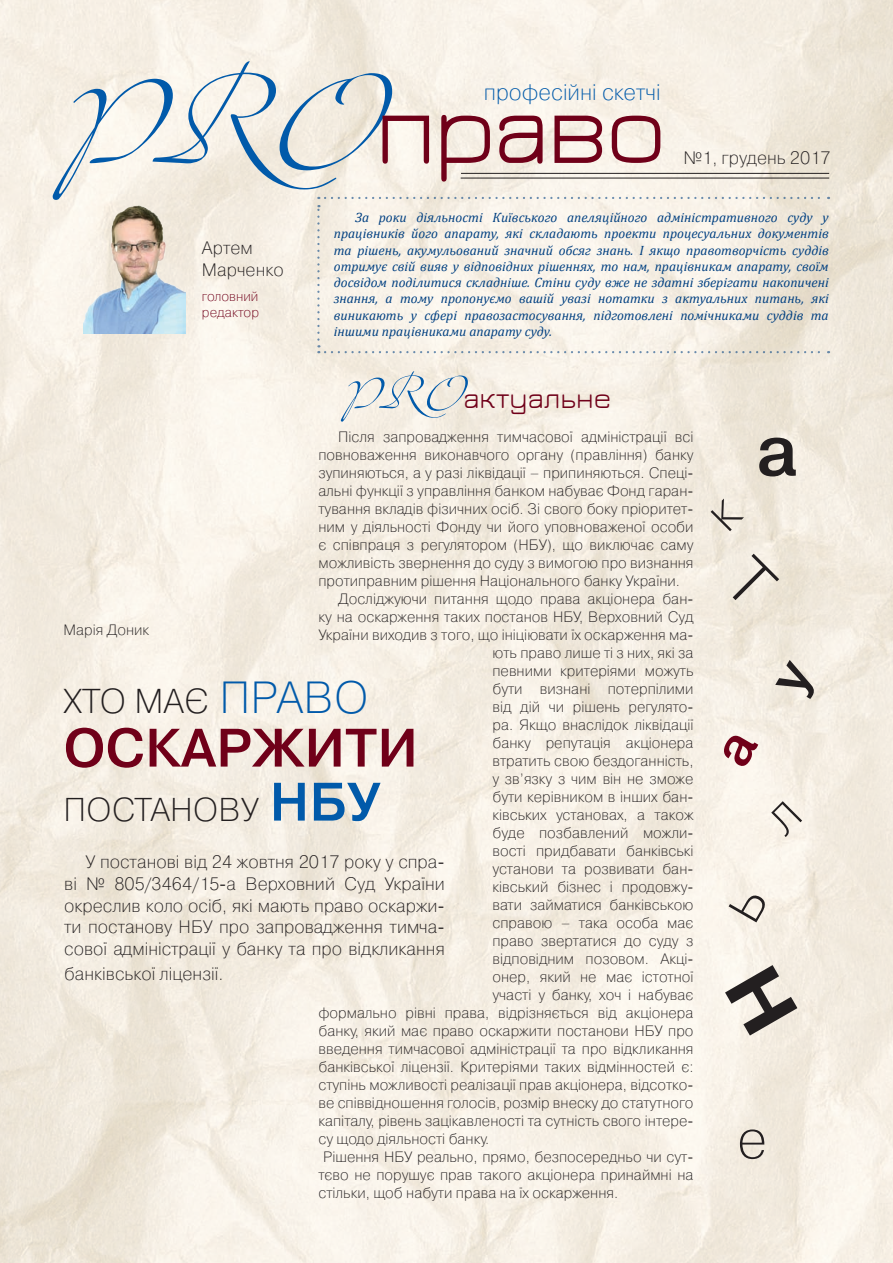
<style>
.page{position:relative;width:893px;height:1263px;background:#fff}
.page>*{position:absolute;margin:0;border:0;box-sizing:border-box;transform-origin:0 0}
.t1{font:105px "Jura";letter-spacing:-.03em;color:#700019}
.t2{font:700 72px "Pragmatica Light C";color:#231f20}
.t3{font:700 54px "Pragmatica Light C";color:#700019}
.t4{font:54px "Pragmatica Light C";color:#231f20}
.t5{font:34.5px "Pragmatica Light C";color:#231f20}
.t6{font:33px "Pragmatica Light C";color:#231f20}
.t7{font:30px "Jura";color:#700019}
.t8{font:22.5px "Pragmatica Light C";color:#015aaa}
.t9{font:18px/21.6px "Pragmatica Light C";color:#231f20;text-align:justify}
.t10{font:15px "Pragmatica Light C";color:#231f20}
.t11{font:italic 13.5px/16.2px "Cambria";color:#014081;text-align:justify}
.t12{font:13.5px/16.2px "Pragmatica Light C";color:#700019}
.s1{font-family:"Alexandra Zeferino Two";font-size:165px;color:#015aaa}
.s2{font-family:"Alexandra Zeferino Two";font-size:60px;color:#015aaa}
.s3{font-size:45px;color:#015aaa}
.s4{font-weight:700;font-size:54px;color:#015aaa}
</style>
<div class="page">
<img style="left:0;top:0;width:893px;height:1263px">
<hr style="left:461px;top:173px;width:368px;height:1px;background:#231f20">
<hr style="left:461px;top:178px;width:368px;height:1px;background:#231f20">
<img style="left:83px;top:205px;width:102px;height:128px">
<svg style="left:325px;top:197px;width:504px;height:2px"></svg>
<svg style="left:317px;top:205px;width:512px;height:148px;background:#f5efe5"></svg>
<svg style="left:710px;top:498px;width:34px;height:33px"></svg>
<svg style="left:721px;top:553px;width:59px;height:58px;background:#f1eade"></svg>
<svg style="left:775px;top:660px;width:47px;height:44px;background:#f2ebdf"></svg>
<div style="left:719px;top:730px;width:40px;height:39px;background:#faf4eb"></div>
<svg style="left:766px;top:801px;width:36px;height:36px"></svg>
<svg style="left:728px;top:885px;width:40px;height:37px"></svg>
<svg style="left:725px;top:965px;width:73px;height:70px;background:#f6f0e6"></svg>
<h1 class="t1" style="left:62px;top:77px;width:606px"><span class="s1">PRO</span>право</h1>
<h3 class="t8" style="left:484px;top:80px;width:178px">професійні скетчі</h3>
<p class="t9" style="left:683px;top:147px;width:149px">№1, грудень 2017</p>
<p class="t9" style="left:202px;top:237px;width:83px">Артем<br>Марченко</p>
<p class="t12" style="left:202px;top:288px;width:59px">головний редактор</p>
<p class="t11" style="left:334px;top:209px;width:496px;text-indent:21px">За роки діяльності Київського апеляційного адміністративного суду у працівників його апарату, які складають проекти процесуальних документів та рішень, акумульований значний обсяг знань. І якщо правотворчість суддів отримує свій вияв у відповідних рішеннях, то нам, працівникам апарату, своїм досвідом поділитися складніше. Стіни суду вже не здатні зберігати накопичені знання, а тому пропонуємо вашій увазі нотатки з актуальних питань, які виникають у сфері правозастосування, підготовлені помічниками суддів та іншими працівниками апарату суду.</p>
<h3 class="t7" style="left:344px;top:384px;width:268px"><span class="s2">PRO</span>актуальне</h3>
<p class="t10" style="left:318px;top:428px;width:377px">П ісля запровадження тимчасової адміністрації всі</p>
<p class="t10" style="left:318px;top:446px;width:376px">повноваження виконавчого органу (правління) банку</p>
<p class="t10" style="left:318px;top:464px;width:377px">зупиняються, а у разі ліквідації – припиняються. Спеці-</p>
<p class="t10" style="left:318px;top:482px;width:377px">альні функції з управління банком набуває Фонд гаран-</p>
<p class="t10" style="left:318px;top:500px;width:377px">тування вкладів фізичних осіб. Зі свого боку пріоритет-</p>
<p class="t10" style="left:318px;top:518px;width:376px">ним у діяльності Фонду чи його уповноваженої особи</p>
<p class="t10" style="left:318px;top:536px;width:377px">є співпраця з регулятором (НБУ), що виключає саму</p>
<p class="t10" style="left:318px;top:554px;width:376px">можливість звернення до суду з вимогою про визнання</p>
<p class="t10" style="left:318px;top:572px;width:363px">протиправним рішення Національного банку України.</p>
<p class="t10" style="left:338px;top:590px;width:357px">Досліджуючи питання щодо права акціонера бан-</p>
<p class="t10" style="left:318px;top:608px;width:376px">ку на оскарження таких постанов НБУ, Верховний Суд</p>
<p class="t10" style="left:318px;top:626px;width:376px">України виходив з того, що ініціювати їх оскарження ма-</p>
<p class="t10" style="left:492px;top:644px;width:202px">ють право лише ті з них, які за</p>
<p class="t10" style="left:492px;top:662px;width:202px">певними критеріями можуть</p>
<p class="t10" style="left:492px;top:680px;width:202px">бути визнані потерпілими</p>
<p class="t10" style="left:492px;top:698px;width:202px">від дій чи рішень регулято-</p>
<p class="t10" style="left:492px;top:716px;width:203px">ра. Якщо внаслідок ліквідації</p>
<p class="t10" style="left:492px;top:734px;width:202px">банку репутація акціонера</p>
<p class="t10" style="left:492px;top:752px;width:202px">втратить свою бездоганність,</p>
<p class="t10" style="left:492px;top:770px;width:202px">у зв’язку з чим він не зможе</p>
<p class="t10" style="left:492px;top:788px;width:202px">бути керівником в інших бан-</p>
<p class="t10" style="left:492px;top:806px;width:203px">ківських установах, а також</p>
<p class="t10" style="left:492px;top:824px;width:202px">буде позбавлений можли-</p>
<p class="t10" style="left:492px;top:842px;width:203px">вості придбавати банківські</p>
<p class="t10" style="left:492px;top:860px;width:202px">установи та розвивати бан-</p>
<p class="t10" style="left:492px;top:878px;width:202px">ківський бізнес і продовжу-</p>
<p class="t10" style="left:492px;top:896px;width:203px">вати займатися банківською</p>
<p class="t10" style="left:492px;top:914px;width:202px">справою – така особа має</p>
<p class="t10" style="left:492px;top:932px;width:202px">право звертатися до суду з</p>
<p class="t10" style="left:492px;top:950px;width:202px">відповідним позовом. Акці-</p>
<p class="t10" style="left:492px;top:968px;width:203px">онер, який не має істотної</p>
<p class="t10" style="left:492px;top:986px;width:202px">участі у банку, хоч і набуває</p>
<p class="t10" style="left:318px;top:1004px;width:376px">формально рівні права, відрізняється від акціонера</p>
<p class="t10" style="left:318px;top:1022px;width:377px">банку, який має право оскаржити постанови НБУ про</p>
<p class="t10" style="left:318px;top:1040px;width:377px">введення тимчасової адміністрації та про відкликання</p>
<p class="t10" style="left:318px;top:1058px;width:376px">банківської ліцензії. Критеріями таких відмінностей є:</p>
<p class="t10" style="left:318px;top:1076px;width:377px">ступінь можливості реалізації прав акціонера, відсотко-</p>
<p class="t10" style="left:318px;top:1094px;width:376px">ве співвідношення голосів, розмір внеску до статутного</p>
<p class="t10" style="left:318px;top:1112px;width:377px">капіталу, рівень зацікавленості та сутність свого інтере-</p>
<p class="t10" style="left:318px;top:1130px;width:172px">су щодо діяльності банку.</p>
<p class="t10" style="left:323px;top:1148px;width:372px">Рішення НБУ реально, прямо, безпосередньо чи сут-</p>
<p class="t10" style="left:318px;top:1166px;width:376px">тєво не порушує прав такого акціонера принаймні на</p>
<p class="t10" style="left:318px;top:1184px;width:301px">стільки, щоб набути права на їх оскарження.</p>
<p class="t10" style="left:64px;top:621px;width:87px">Марія Доник</p>
<h3 class="t5" style="left:64px;top:681px;width:307px">Хто має <span class="s3">прав о</span></h3>
<h3 class="t3" style="left:64px;top:718px;width:356px">оскаржити</h3>
<h3 class="t6" style="left:64px;top:791px;width:318px">постанову <span class="s4">НБУ</span></h3>
<p class="t9" style="left:64px;top:851px;width:382px;text-indent:21px">У постанові від 24 жовтня 2017 року у спра&shy;ві № 805/3464/15-а Верховний Суд України окреслив коло осіб, які мають право оскаржи&shy;ти постанову НБУ про запровадження тимча&shy;сової адміністрації у банку та про відкликання</p>
<p class="t9" style="left:64px;top:963px;width:161px">банківської ліцензії.</p>
<h2 class="t2" style="left:756px;top:411px;width:43px">а</h2>
<h3 class="t4" style="left:737px;top:1109px;width:32px">е</h3>
</div>
